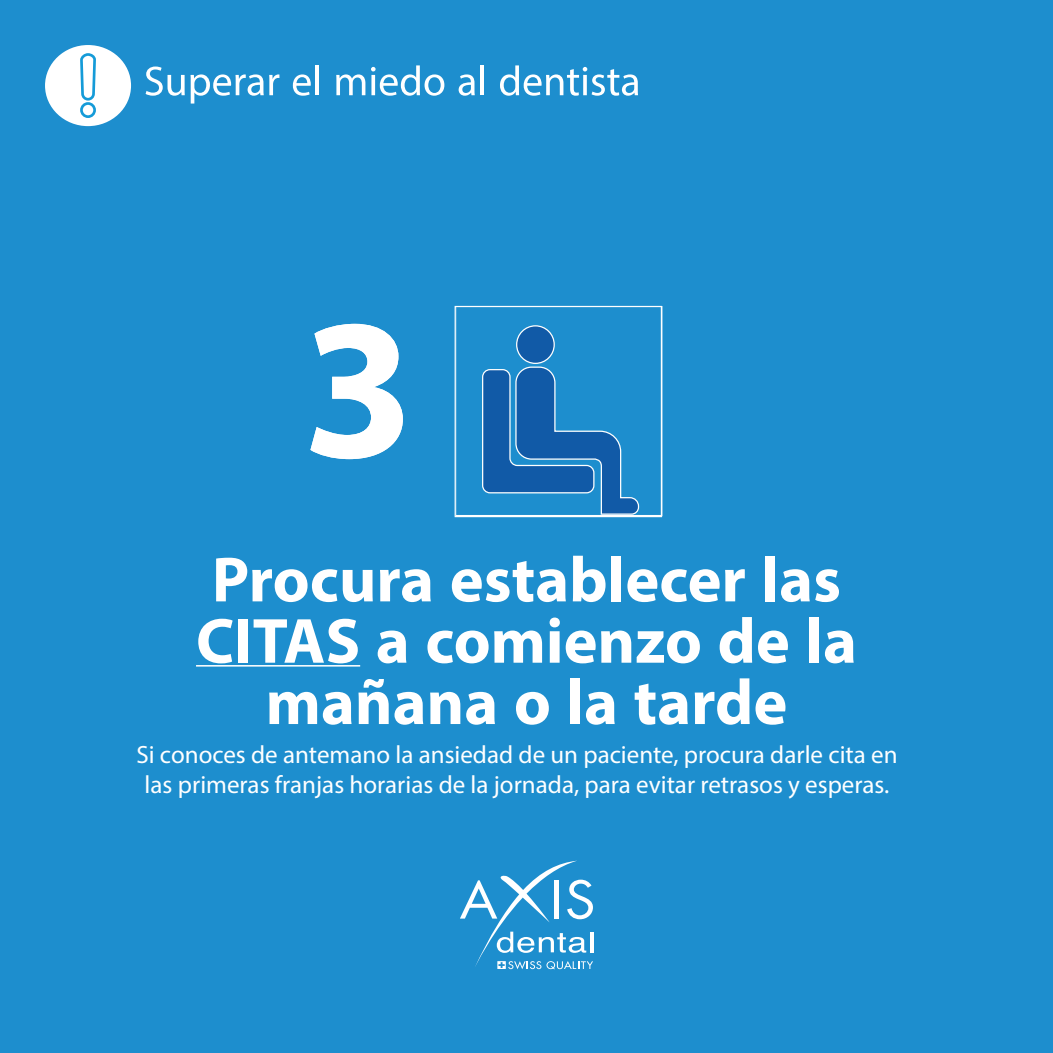
<style>
.page{position:relative;width:1053px;height:1053px;background:#fff}
.page>*{position:absolute;margin:0;border:0;box-sizing:border-box;transform-origin:0 0}
.t1{font:700 201.25px "Myriad Hebrew";color:#fff}
.t2{font:700 90px "Myriad Arabic";color:#fff}
.t3{font:58.75px "Myriad Arabic";color:#fff}
.t4{font:25px/30px "Myriad Pro";color:#fff;text-align:center}
</style>
<div class="page">
<div style="left:0;top:0;width:1052px;height:1052px;background:#1d8ece"></div>
<div style="left:45px;top:45px;width:86px;height:81px;background:#fff;border-radius:50%"></div>
<svg style="left:460px;top:860px;width:133px;height:109px"></svg>
<svg style="left:80px;top:53px;width:16px;height:65px"></svg>
<hr style="left:196px;top:665px;width:164px;height:1px;background:#fff">
<svg style="left:456px;top:307px;width:206px;height:209px"></svg>
<h3 class="t3" style="left:144px;top:41px;width:498px">Superar el miedo al dentista</h3>
<h1 class="t1" style="left:303px;top:276px;width:113px">3</h1>
<h2 class="t2" style="left:212px;top:517px;width:630px">Procura establecer las</h2>
<h2 class="t2" style="left:196px;top:579px;width:662px">CITAS a comienzo de la</h2>
<h2 class="t2" style="left:265px;top:640px;width:523px">mañana o la tarde</h2>
<p class="t4" style="left:136px;top:739px;width:762px">Si conoces de antemano la ansiedad de un paciente, procura darle cita en las primeras franjas horarias de la jornada, para evitar retrasos y esperas.</p>
</div>
